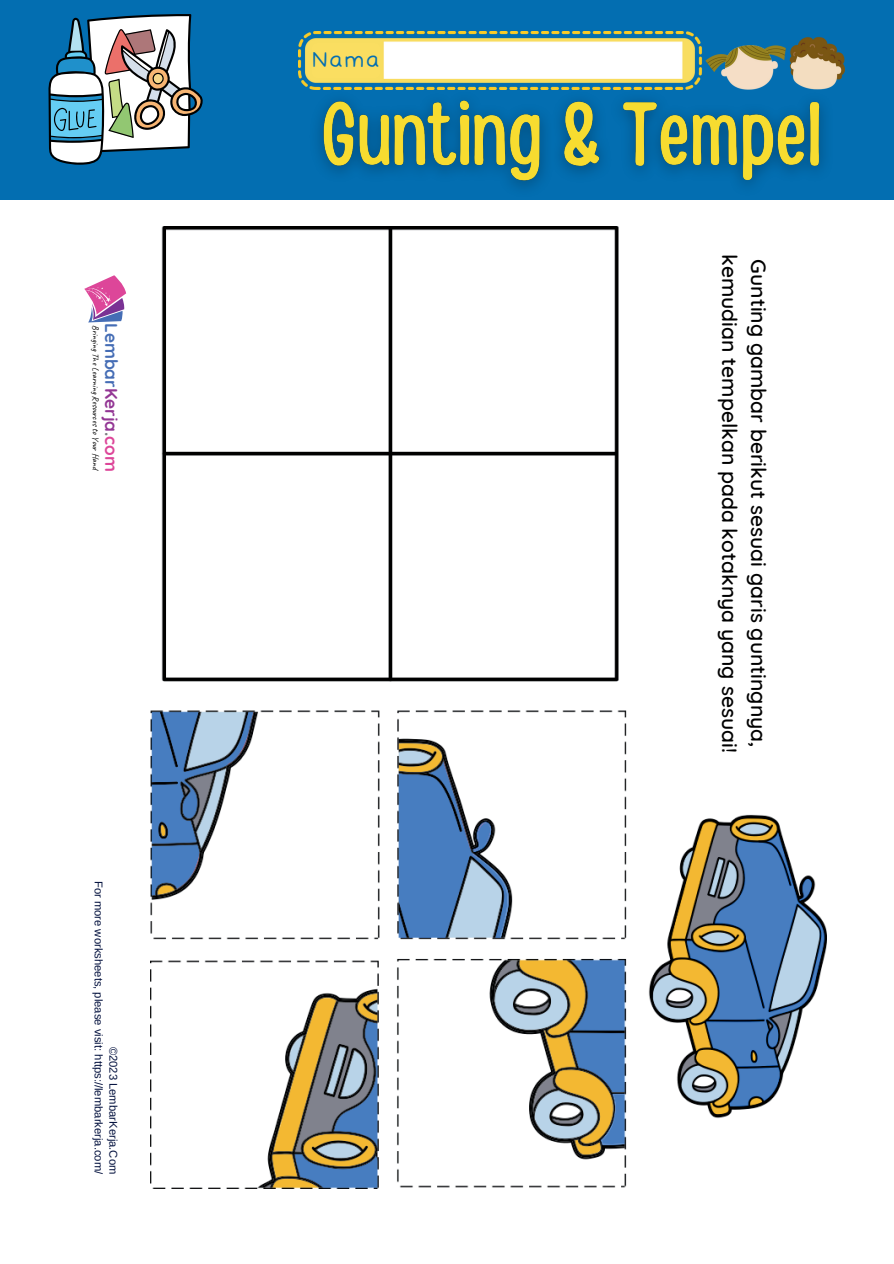
<style>
.page{position:relative;width:894px;height:1264px;background:#fff}
.page>*{position:absolute;margin:0;border:0;box-sizing:border-box;transform-origin:0 0}
.t1{font:21.15px "Irene Florentina";color:#036eb1}
.t2{font:500 21px "Quicksand";color:#000}
.t3{font:700 17.25px "Quicksand";color:#456db5}
.t4{font:11.25px/14.7px "Arimo";color:#02103d;text-align:right}
.t5{font:9px "Caveat";color:#000}
.s1{color:#933694}
.s2{color:#7d7d7f}
.s3{color:#dd4699}
</style>
<div class="page">
<div style="left:0;top:0;width:893px;height:200px;background:#036eb1"></div>
<svg style="left:48px;top:14px;width:155px;height:151px"></svg>
<img style="left:299px;top:31px;width:545px;height:48px">
<div style="left:311px;top:43px;width:69px;height:35px;background:#fade61;border-radius:6px"></div>
<svg style="left:84px;top:275px;width:42px;height:47px"></svg>
<img style="left:151px;top:226px;width:675px;height:962px">
<img style="left:300px;top:77px;width:541px;height:112px">
<p class="t3" style="left:125px;top:323px;width:150px;rotate:90deg">Lembar<span class="s1">Kerja</span><span class="s2">.</span><span class="s3">com</span></p>
<p class="t5" style="left:102px;top:325px;width:147px;rotate:90deg">Bringing The Learning Resources to Your Hand</p>
<p class="t4" style="left:120px;top:880px;width:295px;rotate:90deg">©2023 LembarKerja.Com<br>For more worksheets, please visit: https://lembarkerja.com/</p>
<p class="t1" style="left:311px;top:46px;width:70px">Nama</p>
<p class="t2" style="left:746px;top:254px;width:500px;rotate:90deg">kemudian tempelkan pada kotaknya yang sesuai!</p>
<p class="t2" style="left:775px;top:259px;width:489px;rotate:90deg">Gunting gambar berikut sesuai garis guntingnya,</p>
</div>
